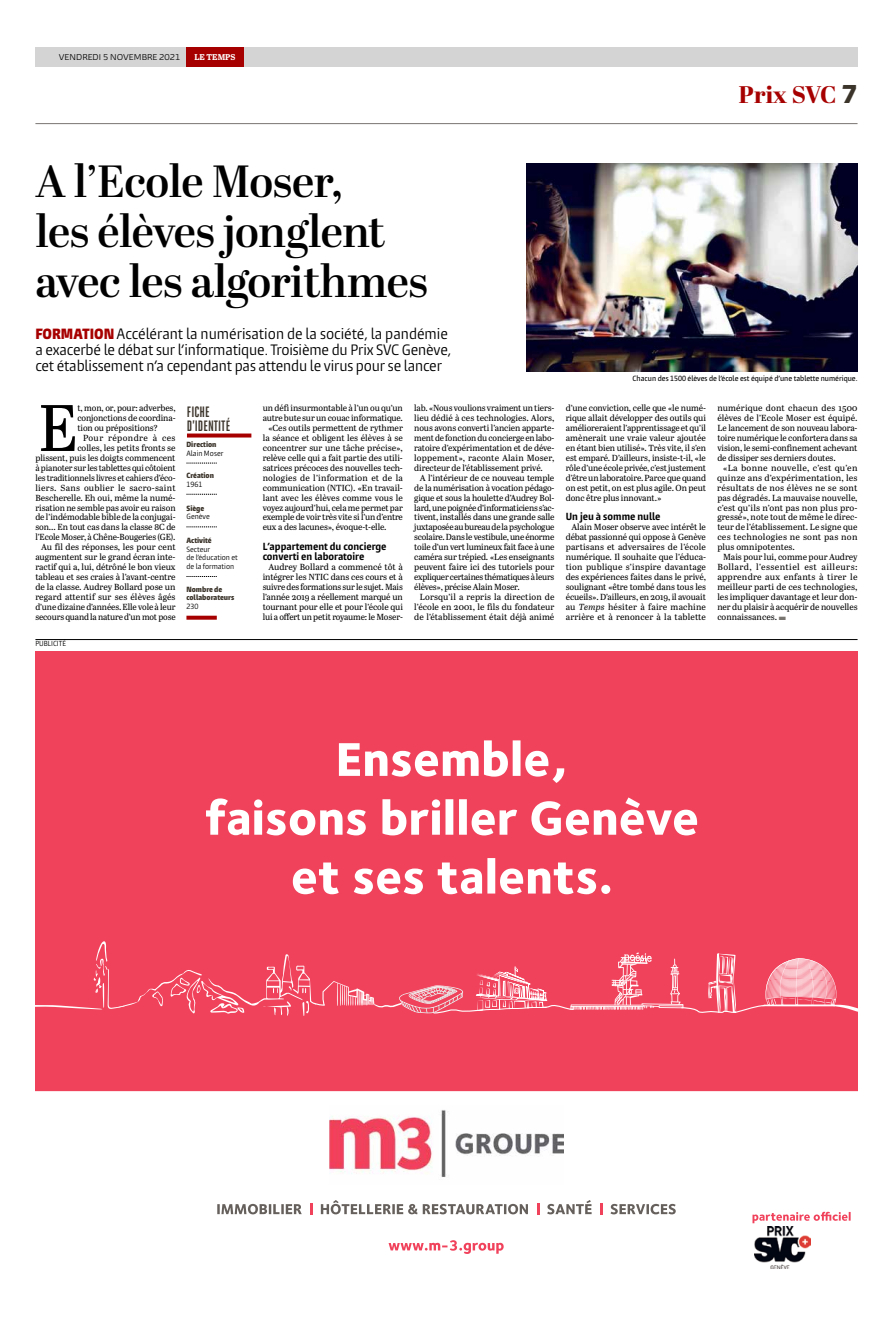
<style>
.page{position:relative;width:893px;height:1333px;background:#fff}
.page>*{position:absolute;margin:0;border:0;box-sizing:border-box;transform-origin:0 0}
.t1{font:65.5px "Abril Text";color:#000}
.t2{font:600 45px/50px "Abril Display";letter-spacing:-.01em;color:#000}
.t3{font:800 24px "Abril Display";color:#a70000}
.t4{font:700 15px/14px "Heroic Condensed";color:#3b342b}
.t5{font:condensed 14px/16px "Burlingame Pro";letter-spacing:-.01em;color:#000}
.t6{font:700 condensed 9.6px/9.9px "Burlingame Pro";color:#000}
.t7{font:8.8px/9.9px "Abril Text";letter-spacing:-.01em;color:#000;text-align:justify}
.t8{font:8.8px "Abril Text";letter-spacing:.02em;color:#000}
.t9{font:8.8px "Abril Text";letter-spacing:.01em;color:#000}
.t10{font:700 8.4px "Abril Text";color:#fff}
.t11{font:7.8px "Burlingame Pro";color:#000}
.t12{font:500 condensed 7px "Burlingame Pro";color:#000}
.t13{font:condensed 7px/8.5px "Burlingame Pro";color:#000}
.t14{font:900 condensed 7px/8.5px "Burlingame Pro";color:#3b342b}
.t15{font:condensed 6.8px "Burlingame Pro";color:#000}
.s1{font-family:"Burlingame Pro";color:#3b342b}
.s2{font-weight:900;font-size:13.8px;color:#a70000}
.s3{font-style:italic}
.s4{color:#797571}
</style>
<div class="page">
<img style="left:527px;top:163px;width:330px;height:208px">
<hr style="left:35px;top:123px;width:822px;height:1px;background:#797571">
<div style="left:35px;top:47px;width:822px;height:19px;background:#d5d4d4"></div>
<div style="left:186px;top:47px;width:58px;height:19px;background:#a70000"></div>
<hr style="left:35px;top:639px;width:822px;height:1px;background:#000">
<div style="left:35px;top:651px;width:822px;height:440px;background:#f1425c"></div>
<svg style="left:35px;top:940px;width:822px;height:76px;background:#f2546c"></svg>
<svg style="left:339px;top:740px;width:225px;height:43px"></svg>
<svg style="left:206px;top:797px;width:491px;height:38px"></svg>
<svg style="left:293px;top:858px;width:317px;height:36px"></svg>
<img style="left:330px;top:1110px;width:233px;height:67px">
<svg style="left:752px;top:1211px;width:99px;height:12px"></svg>
<svg style="left:389px;top:1240px;width:115px;height:13px"></svg>
<img style="left:755px;top:1226px;width:55px;height:42px">
<svg style="left:217px;top:1200px;width:459px;height:14px"></svg>
<svg style="left:186px;top:463px;width:31px;height:1px"></svg>
<svg style="left:186px;top:494px;width:31px;height:1px"></svg>
<svg style="left:186px;top:526px;width:31px;height:1px"></svg>
<svg style="left:186px;top:576px;width:31px;height:1px"></svg>
<svg style="left:186px;top:615px;width:31px;height:4px"></svg>
<svg style="left:187px;top:433px;width:64px;height:4px"></svg>
<p class="t11" style="left:59px;top:52px;width:123px">VENDREDI 5 NOVEMBRE 2021</p>
<p class="t10" style="left:194px;top:51px;width:43px">LE TEMPS</p>
<h3 class="t3" style="left:739px;top:78px;width:120px">Prix SVC <span class="s1">7</span></h3>
<h2 class="t2" style="left:35px;top:159px;width:394px">A l’Ecole Moser,<br>les élèves jonglent avec les algorithmes</h2>
<h3 class="t5" style="left:35px;top:326px;width:417px"><span class="s2">FORMATION</span> Accélérant la numérisation de la société, la pandémie a exacerbé le débat sur l’informatique. Troisième du Prix SVC Genève, cet établissement n’a cependant pas attendu le virus pour se lancer</h3>
<h1 class="t1" style="left:38px;top:380px;width:41px">E</h1>
<p class="t7" style="left:77px;top:403px;width:100px">t, mon, or, pour: adverbes, conjonctions de coordina&shy;tion ou prépositions?</p>
<p class="t7" style="left:35px;top:432px;width:142px;text-align:right">Pour répondre à ces<br>colles, les petits fronts se<br>plissent, puis les doigts commencent à pianoter sur les tablettes qui côtoient les traditionnels livres et cahiers d’éco&shy;liers. Sans oublier le sacro-saint Bescherelle. Eh oui, même la numé&shy;risation ne semble pas avoir eu raison de l’indémodable bible de la conjugai&shy;son... En tout cas dans la classe 8C de l’Ecole Moser, à Chêne-Bougeries (GE).<br>Au fil des réponses, les pour cent augmentent sur le grand écran inte&shy;ractif qui a, lui, détrôné le bon vieux tableau et ses craies à l’avant-centre de la classe. Audrey Bollard pose un regard attentif sur ses élèves âgés d’une dizaine d’années. Elle vole à leur secours quand la nature d’un mot pose</p>
<p class="t15" style="left:35px;top:639px;width:32px">PUBLICITÉ</p>
<h3 class="t4" style="left:187px;top:404px;width:45px">FICHE<br>D’IDENTITÉ</h3>
<p class="t14" style="left:186px;top:440px;width:32px">Direction</p>
<p class="t13" style="left:186px;top:448px;width:38px">Alain Moser</p>
<p class="t14" style="left:186px;top:471px;width:29px">Création</p>
<p class="t13" style="left:186px;top:480px;width:18px">1961</p>
<p class="t14" style="left:186px;top:504px;width:19px">Siège</p>
<p class="t13" style="left:186px;top:512px;width:25px">Genève</p>
<p class="t14" style="left:186px;top:536px;width:27px">Activité</p>
<p class="t13" style="left:186px;top:545px;width:53px">Secteur<br>de l’éducation et de la formation</p>
<p class="t14" style="left:186px;top:584px;width:49px">Nombre de collaborateurs</p>
<p class="t13" style="left:186px;top:601px;width:14px">230</p>
<p class="t7" style="left:263px;top:403px;width:142px">un défi insurmontable à l’un ou qu’un</p>
<p class="t7" style="left:263px;top:413px;width:142px">autre bute sur un couac informatique.</p>
<p class="t7" style="left:268px;top:422px;width:136px">«Ces outils permettent de rythmer</p>
<p class="t7" style="left:263px;top:432px;width:142px">la séance et obligent les élèves à se</p>
<p class="t7" style="left:263px;top:442px;width:142px">concentrer sur une tâche précise»,</p>
<p class="t7" style="left:263px;top:452px;width:142px">relève celle qui a fait partie des utili-</p>
<p class="t7" style="left:263px;top:462px;width:142px">satrices précoces des nouvelles tech-</p>
<p class="t8" style="left:263px;top:471px;width:142px">nologies de l’information et de la</p>
<p class="t7" style="left:263px;top:482px;width:142px">communication (NTIC). «En travail-</p>
<p class="t9" style="left:263px;top:491px;width:142px">lant avec les élèves comme vous le</p>
<p class="t7" style="left:263px;top:502px;width:142px">voyez aujourd’hui, cela me permet par</p>
<p class="t7" style="left:263px;top:512px;width:142px">exemple de voir très vite si l’un d’entre</p>
<p class="t7" style="left:263px;top:522px;width:125px">eux a des lacunes», évoque-t-elle.</p>
<p class="t6" style="left:263px;top:541px;width:125px">L’appartement du concierge converti en laboratoire</p>
<p class="t7" style="left:263px;top:561px;width:142px;text-indent:6px">Audrey Bollard a commencé tôt à intégrer les NTIC dans ces cours et à suivre des formations sur le sujet. Mais l’année 2019 a réellement marqué un tournant pour elle et pour l’école qui lui a offert un petit royaume: le Moser-</p>
<p class="t7" style="left:414px;top:403px;width:142px">lab. «Nous voulions vraiment un tiers&shy;lieu dédié à ces technologies. Alors, nous avons converti l’ancien apparte&shy;ment de fonction du concierge en labo&shy;ratoire d’expérimentation et de déve&shy;loppement», raconte Alain Moser, directeur de l’établissement privé.</p>
<p class="t7" style="left:414px;top:472px;width:142px;text-indent:6px">A l’intérieur de ce nouveau temple de la numérisation à vocation pédago&shy;gique et sous la houlette d’Audrey Bol&shy;lard, une poignée d’informaticiens s’ac&shy;tivent, installés dans une grande salle juxtaposée au bureau de la psychologue scolaire. Dans le vestibule, une énorme toile d’un vert lumineux fait face à une caméra sur trépied. «Les enseignants peuvent faire ici des tutoriels pour expliquer certaines thématiques à leurs élèves», précise Alain Moser.</p>
<p class="t7" style="left:414px;top:591px;width:142px;text-indent:6px">Lorsqu’il a repris la direction de l’école en 2001, le fils du fondateur de l’établissement était déjà animé</p>
<p class="t12" style="left:633px;top:374px;width:226px">Chacun des 1500 élèves de l’école est équipé d’une tablette numérique.</p>
<p class="t7" style="left:566px;top:403px;width:142px">d’une conviction, celle que «le numé&shy;rique allait développer des outils qui amélioreraient l’apprentissage et qu’il amènerait une vraie valeur ajoutée en étant bien utilisé». Très vite, il s’en est emparé. D’ailleurs, insiste-t-il, «le rôle d’une école privée, c’est justement d’être un laboratoire. Parce que quand on est petit, on est plus agile. On peut donc être plus innovant.»</p>
<p class="t6" style="left:566px;top:512px;width:96px">Un jeu à somme nulle</p>
<p class="t7" style="left:566px;top:522px;width:142px;text-indent:6px">Alain Moser observe avec intérêt le débat passionné qui oppose à Genève partisans et adversaires de l’école numérique. Il souhaite que l’éduca&shy;tion publique s’inspire davantage des expériences faites dans le privé, soulignant «être tombé dans tous les écueils». D’ailleurs, en 2019, il avouait au <span class="s3">Temps</span> hésiter à faire machine arrière et à renoncer à la tablette</p>
<p class="t7" style="left:717px;top:403px;width:142px">numérique dont chacun des 1500 élèves de l’Ecole Moser est équipé.<br>Le lancement de son nouveau labora&shy;toire numérique le confortera dans sa vision, le semi-confinement achevant de dissiper ses derniers doutes.</p>
<p class="t7" style="left:717px;top:462px;width:142px;text-indent:6px">«La bonne nouvelle, c’est qu’en quinze ans d’expérimentation, les résultats de nos élèves ne se sont pas dégradés. La mauvaise nouvelle, c’est qu’ils n’ont pas non plus pro&shy;gressé», note tout de même le direc&shy;teur de l’établissement. Le signe que ces technologies ne sont pas non plus omnipotentes.</p>
<p class="t7" style="left:717px;top:551px;width:142px;text-indent:6px">Mais pour lui, comme pour Audrey Bollard, l’essentiel est ailleurs: apprendre aux enfants à tirer le meilleur parti de ces technologies, les impliquer davantage et leur don&shy;ner du plaisir à acquérir de nouvelles connaissances. <span class="s4">■</span></p>
</div>
